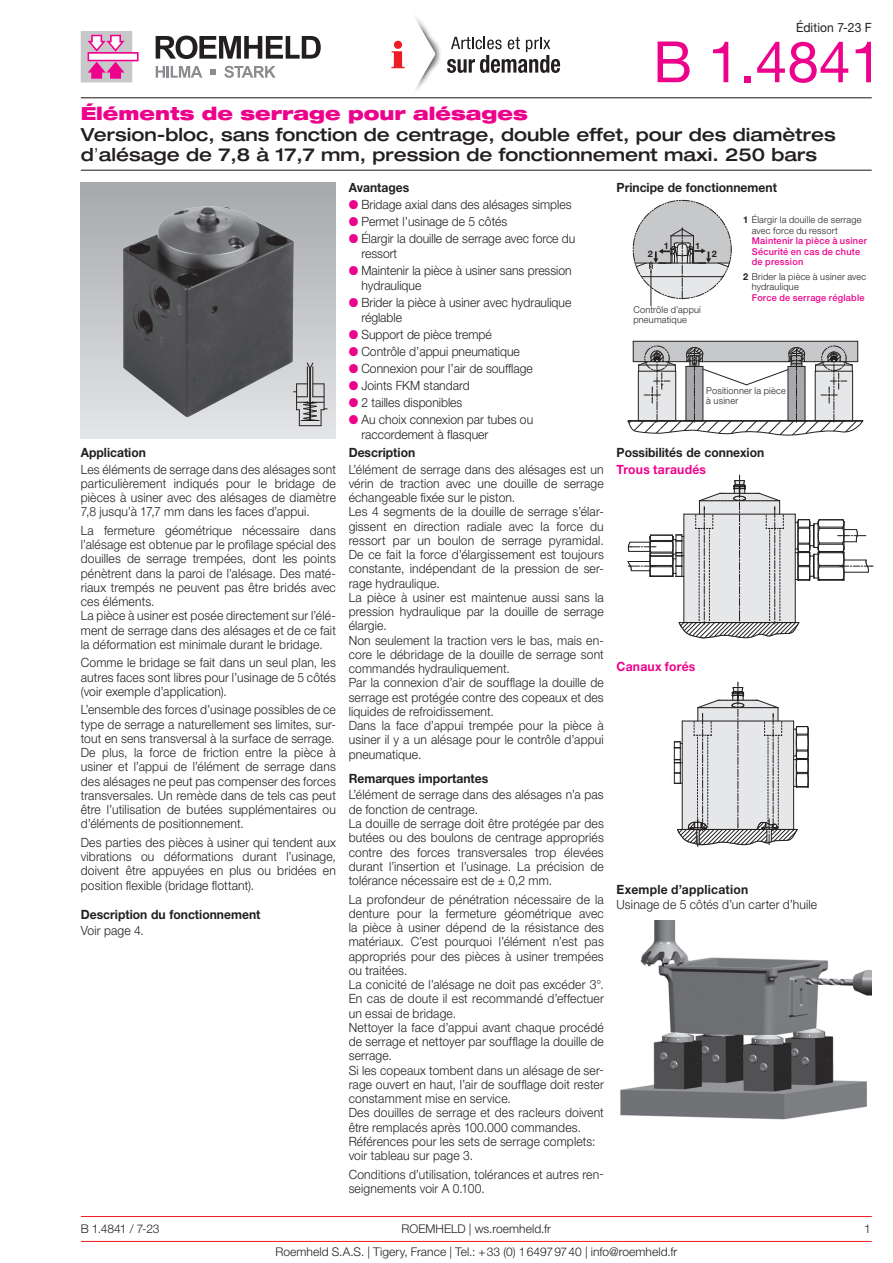
<style>
.page{position:relative;width:893px;height:1263px;background:#fff}
.page>*{position:absolute;margin:0;border:0;box-sizing:border-box;transform-origin:0 0}
.t1{font:57px "Helvetica Neue LT Pro";color:#ed028c}
.t2{font:500 expanded 18px/20.2px "Helvetica Neue LT Pro";color:#231f20}
.t3{font:900 expanded 18px "Helvetica Neue LT Pro";color:#ed028c}
.t4{font:300 12.75px/14.2px "Helvetica Neue LT Pro";letter-spacing:.01em;color:#231f20;scale:.95 1}
.t5{font:700 12.75px "Helvetica Neue LT Pro";color:#231f20;scale:.95 1}
.t6{font:700 12.75px "Helvetica Neue LT Pro";letter-spacing:.02em;color:#ed028c;scale:.95 1}
.t7{font:700 12.75px "Helvetica Neue LT Pro";letter-spacing:.02em;color:#231f20;scale:.95 1}
.t8{font:12.75px "Helvetica Neue LT Pro";letter-spacing:.005em;color:#231f20;scale:.95 1}
.t9{font:300 12px "Helvetica Neue LT Pro";letter-spacing:.005em;color:#231f20}
.t10{font:300 9.45px/10.5px "Helvetica Neue LT Pro";letter-spacing:.02em;color:#231f20}
.t11{font:500 9.45px/10.5px "Helvetica Neue LT Pro";letter-spacing:.025em;color:#ed028c}
.t12{font:700 9px "Helvetica Neue";color:#231f20}
.s1{font-weight:300;font-stretch:normal}
.s2{color:#ed028c}
.s3{font-weight:700}
</style>
<div class="page">
<hr style="left:81px;top:170px;width:791px;height:1px;background:#231f20">
<hr style="left:81px;top:97px;width:791px;height:1px;background:#231f20">
<svg style="left:156px;top:36px;width:165px;height:23px"></svg>
<svg style="left:156px;top:66px;width:46px;height:12px"></svg>
<svg style="left:224px;top:66px;width:52px;height:12px"></svg>
<svg style="left:210px;top:69px;width:6px;height:6px"></svg>
<svg style="left:81px;top:31px;width:58px;height:51px"></svg>
<img style="left:81px;top:183px;width:255px;height:253px">
<hr style="left:307px;top:367px;width:1px;height:30px;background:#231f20">
<hr style="left:310px;top:368px;width:1px;height:52px;background:#231f20">
<svg style="left:306px;top:362px;width:8px;height:7px"></svg>
<hr style="left:312px;top:367px;width:1px;height:30px;background:#231f20">
<svg style="left:293px;top:383px;width:34px;height:43px"></svg>
<svg style="left:632px;top:200px;width:100px;height:99px"></svg>
<hr style="left:651px;top:271px;width:1px;height:35px;background:#231f20">
<svg style="left:628px;top:341px;width:235px;height:95px"></svg>
<hr style="left:628px;top:421px;width:235px;height:1px;background:#231f20">
<hr style="left:628px;top:420px;width:235px;height:1px;background:#231f20">
<svg style="left:627px;top:475px;width:246px;height:164px"></svg>
<svg style="left:673px;top:682px;width:136px;height:165px"></svg>
<img style="left:620px;top:920px;width:252px;height:200px">
<svg style="left:391px;top:18px;width:169px;height:73px"></svg>
<hr style="left:81px;top:1241px;width:791px;height:1px;background:#ee1d23">
<hr style="left:81px;top:1216px;width:791px;height:1px;background:#ee1d23">
<p class="t8" style="left:796px;top:19px;width:81px">Édition 7-23 F</p>
<h1 class="t1" style="left:653px;top:27px;width:231px">B 1.4841</h1>
<h2 class="t3" style="left:81px;top:102px;width:448px">Éléments de serrage pour alésages</h2>
<h2 class="t2" style="left:81px;top:123px;width:756px">Version-bloc, sans fonction de centrage, double effet, pour des diamètres d<span class="s1">’</span>alésage de 7,8 à 17,7 mm, pression de fonctionnement maxi. 250 bars</h2>
<p class="t5" style="left:81px;top:445px;width:70px">Application</p>
<p class="t4" style="left:81px;top:462px;width:270px;text-align:justify">Les éléments de serrage dans des alésages sont particulièrement indiqués pour le bridage de pièces à usiner avec des alésages de diamètre 7,8 jusqu’à 17,7 mm dans les faces d’appui.</p>
<p class="t4" style="left:81px;top:523px;width:270px">La fermeture géométrique nécessaire dans l’alésage est obtenue par le profilage spécial des douilles de serrage trempées, dont les points pénètrent dans la paroi de l’alésage. Des maté&shy;riaux trempés ne peuvent pas être bridés avec ces éléments.<br>La pièce à usiner est posée directement sur l’élé&shy;ment de serrage dans des alésages et de ce fait la déformation est minimale durant le bridage.</p>
<p class="t4" style="left:81px;top:655px;width:270px;text-align:justify">Comme le bridage se fait dans un seul plan, les autres faces sont libres pour l’usinage de 5 côtés (voir exemple d’application).</p>
<p class="t4" style="left:81px;top:702px;width:270px;text-align:justify">L’ensemble des forces d’usinage possibles de ce type de serrage a naturellement ses limites, sur&shy;tout en sens transversal à la surface de serrage.<br>De plus, la force de friction entre la pièce à usiner et l’appui de l’élément de serrage dans des alésages ne peut pas compenser des forces transversales. Un remède dans de tels cas peut être l’utilisation de butées supplémentaires ou d’éléments de positionnement.</p>
<p class="t4" style="left:81px;top:835px;width:270px;text-align:justify">Des parties des pièces à usiner qui tendent aux vibrations ou déformations durant l’usinage, doivent être appuyées en plus ou bridées en position flexible (bridage flottant).</p>
<p class="t5" style="left:81px;top:906px;width:191px">Description du fonctionnement</p>
<p class="t4" style="left:81px;top:923px;width:68px">Voir page 4.</p>
<p class="t5" style="left:349px;top:180px;width:65px">Avantages</p>
<p class="t5" style="left:617px;top:180px;width:170px">Principe de fonctionnement</p>
<p class="t4" style="left:349px;top:197px;width:236px"><span class="s2">●</span> Bridage axial dans des alésages simples</p>
<p class="t4" style="left:349px;top:214px;width:169px"><span class="s2">●</span> Permet l’usinage de 5 côtés</p>
<p class="t4" style="left:361px;top:231px;width:227px;line-height:14.9px;text-indent:-13px"><span class="s2">●</span> Élargir la douille de serrage avec force du ressort</p>
<p class="t4" style="left:361px;top:263px;width:223px;line-height:14.9px;text-indent:-13px"><span class="s2">●</span> Maintenir la pièce à usiner sans pression hydraulique</p>
<p class="t4" style="left:361px;top:295px;width:222px;line-height:14.9px;text-indent:-13px"><span class="s2">●</span> Brider la pièce à usiner avec hydraulique réglable</p>
<p class="t4" style="left:349px;top:327px;width:152px"><span class="s2">●</span> Support de pièce trempé</p>
<p class="t4" style="left:349px;top:344px;width:182px"><span class="s2">●</span> Contrôle d’appui pneumatique</p>
<p class="t4" style="left:349px;top:361px;width:195px"><span class="s2">●</span> Connexion pour l’air de soufflage</p>
<p class="t4" style="left:349px;top:378px;width:129px"><span class="s2">●</span> Joints FKM standard</p>
<p class="t4" style="left:349px;top:395px;width:121px"><span class="s2">●</span> 2 tailles disponibles</p>
<p class="t4" style="left:361px;top:411px;width:182px;line-height:14.9px;text-indent:-13px"><span class="s2">●</span> Au choix connexion par tubes ou raccordement à flasquer</p>
<p class="t10" style="left:752px;top:214px;width:111px;text-indent:-9px"><span class="s3">1</span> Élargir la douille de serrage avec force du ressort</p>
<p class="t11" style="left:752px;top:235px;width:117px">Maintenir la pièce à usiner<br>Sécurité en cas de chute de pression</p>
<p class="t10" style="left:752px;top:271px;width:116px;text-indent:-9px"><span class="s3">2</span> Brider la pièce à usiner avec hydraulique</p>
<p class="t11" style="left:752px;top:292px;width:114px">Force de serrage réglable</p>
<p class="t12" style="left:664px;top:240px;width:7px">1</p>
<p class="t12" style="left:695px;top:240px;width:7px">1</p>
<p class="t12" style="left:648px;top:248px;width:7px">2</p>
<p class="t12" style="left:712px;top:248px;width:7px">2</p>
<p class="t10" style="left:633px;top:304px;width:69px">Contrôle d’appui pneumatique</p>
<p class="t10" style="left:706px;top:385px;width:81px">Positionner la pièce à usiner</p>
<p class="t5" style="left:349px;top:445px;width:72px">Description</p>
<p class="t4" style="left:349px;top:462px;width:270px">L’élément de serrage dans des alésages est un vérin de traction avec une douille de serrage échangeable fixée sur le piston.<br>Les 4 segments de la douille de serrage s’élar&shy;gissent en direction radiale avec la force du ressort par un boulon de serrage pyramidal.<br>De ce fait la force d’élargissement est toujours constante, indépendant de la pression de ser&shy;rage hydraulique.<br>La pièce à usiner est maintenue aussi sans la pression hydraulique par la douille de serrage élargie.<br>Non seulement la traction vers le bas, mais en&shy;core le débridage de la douille de serrage sont commandés hydrauliquement.<br>Par la connexion d’air de soufflage la douille de serrage est protégée contre des copeaux et des liquides de refroidissement.<br>Dans la face d’appui trempée pour la pièce à usiner il y a un alésage pour le contrôle d’appui pneumatique.</p>
<p class="t5" style="left:349px;top:771px;width:148px">Remarques importantes</p>
<p class="t4" style="left:349px;top:787px;width:270px">L’élément de serrage dans des alésages n’a pas de fonction de centrage.<br>La douille de serrage doit être protégée par des butées ou des boulons de centrage appropriés contre des forces transversales trop élevées durant l’insertion et l’usinage. La précision de tolérance nécessaire est de ± 0,2 mm.</p>
<p class="t4" style="left:349px;top:891px;width:270px">La profondeur de pénétration nécessaire de la denture pour la fermeture géométrique avec la pièce à usiner dépend de la résistance des matériaux. C’est pourquoi l’élément n’est pas appropriés pour des pièces à usiner trempées ou traitées.<br>La conicité de l’alésage ne doit pas excéder 3°.<br>En cas de doute il est recommandé d’effectuer un essai de bridage.<br>Nettoyer la face d’appui avant chaque procédé de serrage et nettoyer par soufflage la douille de serrage.<br>Si les copeaux tombent dans un alésage de ser&shy;rage ouvert en haut, l’air de soufflage doit rester constamment mise en service.<br>Des douilles de serrage et des racleurs doivent être remplacés après 100.000 commandes.<br>Références pour les sets de serrage complets: voir tableau sur page 3.</p>
<p class="t4" style="left:349px;top:1166px;width:270px">Conditions d’utilisation, tolérances et autres ren&shy;seignements voir A 0.100.</p>
<p class="t5" style="left:617px;top:445px;width:157px">Possibilités de connexion</p>
<p class="t6" style="left:617px;top:461px;width:96px">Trous taraudés</p>
<p class="t6" style="left:617px;top:658px;width:84px">Canaux forés</p>
<p class="t7" style="left:617px;top:882px;width:140px">Exemple d’application</p>
<p class="t4" style="left:617px;top:897px;width:213px">Usinage de 5 côtés d’un carter d’huile</p>
<p class="t9" style="left:81px;top:1221px;width:80px">B 1.4841 / 7-23</p>
<p class="t9" style="left:402px;top:1221px;width:151px">ROEMHELD | ws.roemheld.fr</p>
<p class="t9" style="left:864px;top:1221px;width:8px">1</p>
<p class="t9" style="left:275px;top:1244px;width:403px">Roemheld S.A.S. | Tigery, France | Tel.: +33 (0) 164979740 | info@roemheld.fr</p>
</div>
